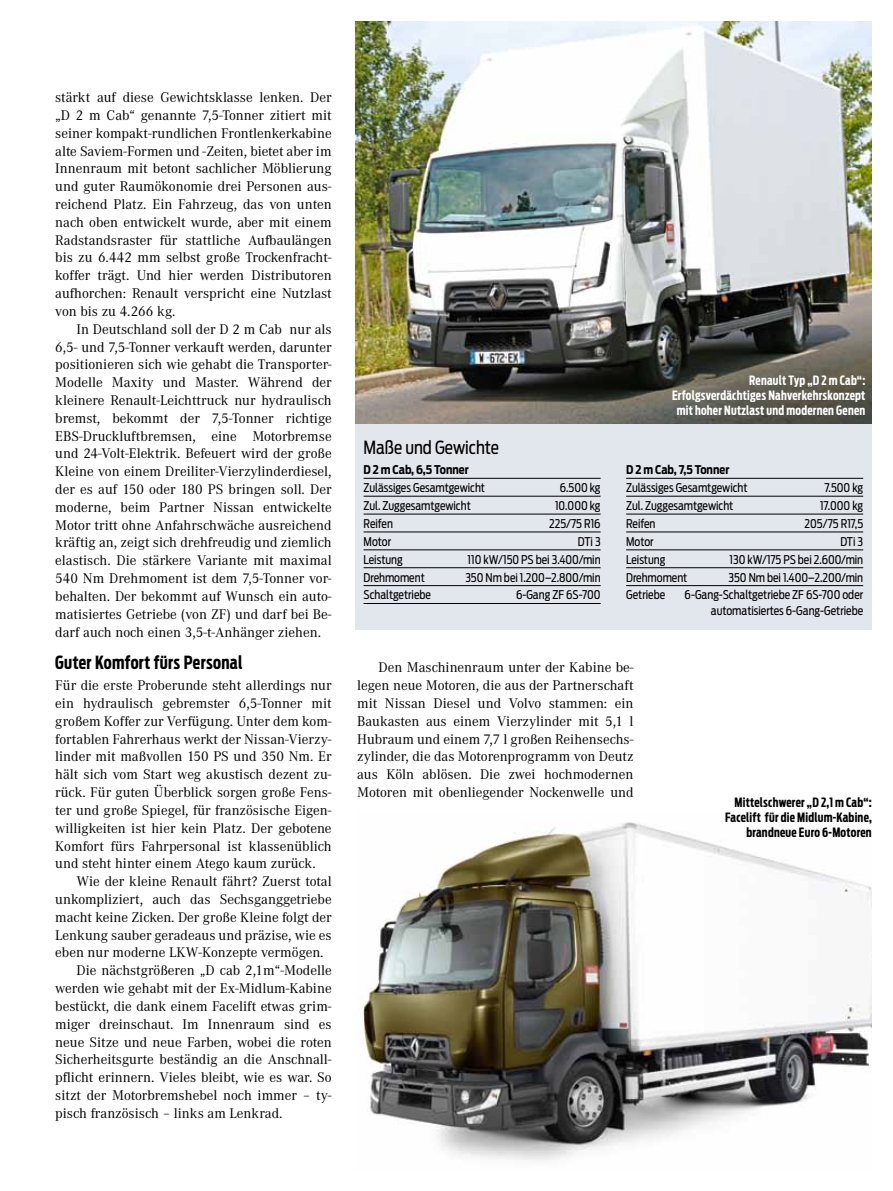
<style>
.page{position:relative;width:893px;height:1191px;background:#fff}
.page>*{position:absolute;margin:0;border:0;box-sizing:border-box;transform-origin:0 0}
.t1{font:700 18px "Antenna Extra Cond";letter-spacing:.02em;color:#000}
.t2{font:18px "Antenna Cond";color:#000;scale:.95 1}
.t3{font:14.55px/17.9px "Corporate A";color:#000;text-align:justify}
.t4{font:700 12.75px/15px "Antenna Extra Cond";letter-spacing:.02em;color:#fff;text-align:right}
.t5{font:700 12.75px/15px "Antenna Extra Cond";letter-spacing:.02em;color:#000;text-align:right}
.t6{font:12px/15.8px "Antenna Cond";color:#000;text-align:right;scale:.95 1}
.t7{font:700 12px "Antenna Cond";color:#000;scale:.95 1}
</style>
<div class="page">
<div style="left:355px;top:424px;width:517px;height:206px;background:#e2e7ed"></div>
<hr style="left:364px;top:478px;width:237px;height:1px;background:#000">
<hr style="left:364px;top:496px;width:237px;height:1px;background:#000">
<hr style="left:364px;top:514px;width:237px;height:1px;background:#000">
<hr style="left:364px;top:532px;width:237px;height:1px;background:#000">
<hr style="left:364px;top:549px;width:237px;height:1px;background:#000">
<hr style="left:364px;top:567px;width:237px;height:1px;background:#000">
<hr style="left:364px;top:585px;width:237px;height:1px;background:#000">
<hr style="left:364px;top:603px;width:237px;height:1px;background:#000">
<hr style="left:626px;top:478px;width:237px;height:1px;background:#000">
<hr style="left:626px;top:496px;width:237px;height:1px;background:#000">
<hr style="left:626px;top:514px;width:237px;height:1px;background:#000">
<hr style="left:626px;top:532px;width:237px;height:1px;background:#000">
<hr style="left:626px;top:549px;width:237px;height:1px;background:#000">
<hr style="left:626px;top:567px;width:237px;height:1px;background:#000">
<hr style="left:626px;top:585px;width:237px;height:1px;background:#000">
<img style="left:355px;top:21px;width:517px;height:402px">
<img style="left:355px;top:822px;width:517px;height:338px">
<p class="t3" style="left:55px;top:89px;width:278px">stärkt auf diese Gewichtsklasse lenken. Der „D 2 m Cab“ genannte 7,5-Tonner zitiert mit seiner kompakt-rundlichen Frontlenkerkabine alte Saviem-Formen und -Zeiten, bietet aber im Innenraum mit betont sachlicher Möblierung und guter Raumökonomie drei Personen aus&shy;reichend Platz. Ein Fahrzeug, das von unten nach oben entwickelt wurde, aber mit einem Radstandsraster für stattliche Aufbaulängen bis zu 6.442 mm selbst große Trockenfracht&shy;koffer trägt. Und hier werden Distributoren aufhorchen: Renault verspricht eine Nutzlast von bis zu 4.266 kg.</p>
<p class="t3" style="left:55px;top:320px;width:278px;text-indent:21px">In Deutschland soll der D 2 m Cab nur als 6,5- und 7,5-Tonner verkauft werden, darunter positionieren sich wie gehabt die Transporter-Modelle Maxity und Master. Während der kleinere Renault-Leichttruck nur hydraulisch bremst, bekommt der 7,5-Tonner richtige EBS-Druckluftbremsen, eine Motorbremse und 24-Volt-Elektrik. Befeuert wird der große Kleine von einem Dreiliter-Vierzylinderdiesel, der es auf 150 oder 180 PS bringen soll. Der moderne, beim Partner Nissan entwickelte Motor tritt ohne Anfahrschwäche ausreichend kräftig an, zeigt sich drehfreudig und ziemlich elastisch. Die stärkere Variante mit maximal 540 Nm Drehmoment ist dem 7,5-Tonner vor&shy;behalten. Der bekommt auf Wunsch ein auto&shy;matisiertes Getriebe (von ZF) und darf bei Be&shy;darf auch noch einen 3,5-t-Anhänger ziehen.</p>
<p class="t1" style="left:55px;top:651px;width:189px">Guter Komfort fürs Personal</p>
<p class="t3" style="left:55px;top:677px;width:278px">Für die erste Proberunde steht allerdings nur ein hydraulisch gebremster 6,5-Tonner mit großem Koffer zur Verfügung. Unter dem kom&shy;fortablen Fahrerhaus werkt der Nissan-Vierzy&shy;linder mit maßvollen 150 PS und 350 Nm. Er hält sich vom Start weg akustisch dezent zu&shy;rück. Für guten Überblick sorgen große Fens&shy;ter und große Spiegel, für französische Eigen&shy;willigkeiten ist hier kein Platz. Der gebotene Komfort fürs Fahrpersonal ist klassenüblich und steht hinter einem Atego kaum zurück.</p>
<p class="t3" style="left:77px;top:872px;width:257px">Wie der kleine Renault fährt? Zuerst total</p>
<p class="t3" style="left:55px;top:890px;width:278px">unkompliziert, auch das Sechsganggetriebe</p>
<p class="t3" style="left:55px;top:908px;width:278px">macht keine Zicken. Der große Kleine folgt der</p>
<p class="t3" style="left:55px;top:926px;width:278px">Lenkung sauber geradeaus und präzise, wie es</p>
<p class="t3" style="left:55px;top:944px;width:270px">eben nur moderne LKW-Konzepte vermögen.</p>
<p class="t3" style="left:77px;top:962px;width:257px">Die nächstgrößeren „D cab 2,1m“-Modelle</p>
<p class="t3" style="left:55px;top:979px;width:278px">werden wie gehabt mit der Ex-Midlum-Kabine</p>
<p class="t3" style="left:55px;top:997px;width:278px">bestückt, die dank einem Facelift etwas grim-</p>
<p class="t3" style="left:55px;top:1015px;width:278px">miger dreinschaut. Im Innenraum sind es</p>
<p class="t3" style="left:55px;top:1033px;width:278px">neue Sitze und neue Farben, wobei die roten</p>
<p class="t3" style="left:55px;top:1051px;width:278px">Sicherheitsgurte beständig an die Anschnall-</p>
<p class="t3" style="left:55px;top:1068px;width:278px">pflicht erinnern. Vieles bleibt, wie es war. So</p>
<p class="t3" style="left:55px;top:1086px;width:278px">sitzt der Motorbremshebel noch immer – ty-</p>
<p class="t3" style="left:55px;top:1104px;width:229px">pisch französisch – links am Lenkrad.</p>
<p class="t2" style="left:364px;top:437px;width:144px">Maße und Gewichte</p>
<p class="t7" style="left:364px;top:463px;width:112px">D 2 m Cab, 6,5 Tonner</p>
<p class="t6" style="left:364px;top:480px;width:129px">Zulässiges Gesamtgewicht</p>
<p class="t6" style="left:560px;top:480px;width:45px">6.500 kg</p>
<p class="t6" style="left:364px;top:498px;width:114px">Zul. Zuggesamtgewicht</p>
<p class="t6" style="left:555px;top:498px;width:49px">10.000 kg</p>
<p class="t6" style="left:364px;top:516px;width:32px">Reifen</p>
<p class="t6" style="left:549px;top:516px;width:56px">225/75 R16</p>
<p class="t6" style="left:364px;top:533px;width:31px">Motor</p>
<p class="t6" style="left:578px;top:533px;width:26px">DTi 3</p>
<p class="t6" style="left:364px;top:551px;width:43px">Leistung</p>
<p class="t6" style="left:468px;top:551px;width:142px">110 kW/150 PS bei 3.400/min</p>
<p class="t6" style="left:364px;top:569px;width:66px">Drehmoment</p>
<p class="t6" style="left:465px;top:569px;width:144px">350 Nm bei 1.200–2.800/min</p>
<p class="t6" style="left:364px;top:587px;width:72px">Schaltgetriebe</p>
<p class="t6" style="left:516px;top:587px;width:91px">6-Gang ZF 6S-700</p>
<p class="t4" style="left:672px;top:373px;width:195px">Renault Typ „D 2 m Cab“:<br>Erfolgsverdächtiges Nahverkehrskonzept mit hoher Nutzlast und modernen Genen</p>
<p class="t7" style="left:626px;top:463px;width:110px">D 2 m Cab, 7,5 Tonner</p>
<p class="t6" style="left:626px;top:480px;width:129px">Zulässiges Gesamtgewicht</p>
<p class="t6" style="left:824px;top:480px;width:42px">7.500 kg</p>
<p class="t6" style="left:626px;top:498px;width:114px">Zul. Zuggesamtgewicht</p>
<p class="t6" style="left:820px;top:498px;width:47px">17.000 kg</p>
<p class="t6" style="left:626px;top:516px;width:32px">Reifen</p>
<p class="t6" style="left:805px;top:516px;width:63px">205/75 R17,5</p>
<p class="t6" style="left:626px;top:533px;width:31px">Motor</p>
<p class="t6" style="left:840px;top:533px;width:26px">DTi 3</p>
<p class="t6" style="left:626px;top:551px;width:43px">Leistung</p>
<p class="t6" style="left:730px;top:551px;width:142px">130 kW/175 PS bei 2.600/min</p>
<p class="t6" style="left:626px;top:569px;width:66px">Drehmoment</p>
<p class="t6" style="left:728px;top:569px;width:143px">350 Nm bei 1.400–2.200/min</p>
<p class="t6" style="left:626px;top:587px;width:43px">Getriebe</p>
<p class="t6" style="left:685px;top:587px;width:189px">6-Gang-Schaltgetriebe ZF 6S-700 oder automatisiertes 6-Gang-Getriebe</p>
<p class="t3" style="left:357px;top:659px;width:278px;text-indent:21px">Den Maschinenraum unter der Kabine be&shy;legen neue Motoren, die aus der Partnerschaft mit Nissan Diesel und Volvo stammen: ein Baukasten aus einem Vierzylinder mit 5,1 l Hubraum und einem 7,7 l großen Reihensechs&shy;zylinder, die das Motorenprogramm von Deutz aus Köln ablösen. Die zwei hochmodernen Motoren mit obenliegender Nockenwelle und</p>
<p class="t5" style="left:725px;top:795px;width:148px">Mittelschwerer „D 2,1 m Cab“:<br>Facelift für die Midlum-Kabine, brandneue Euro 6-Motoren</p>
</div>
